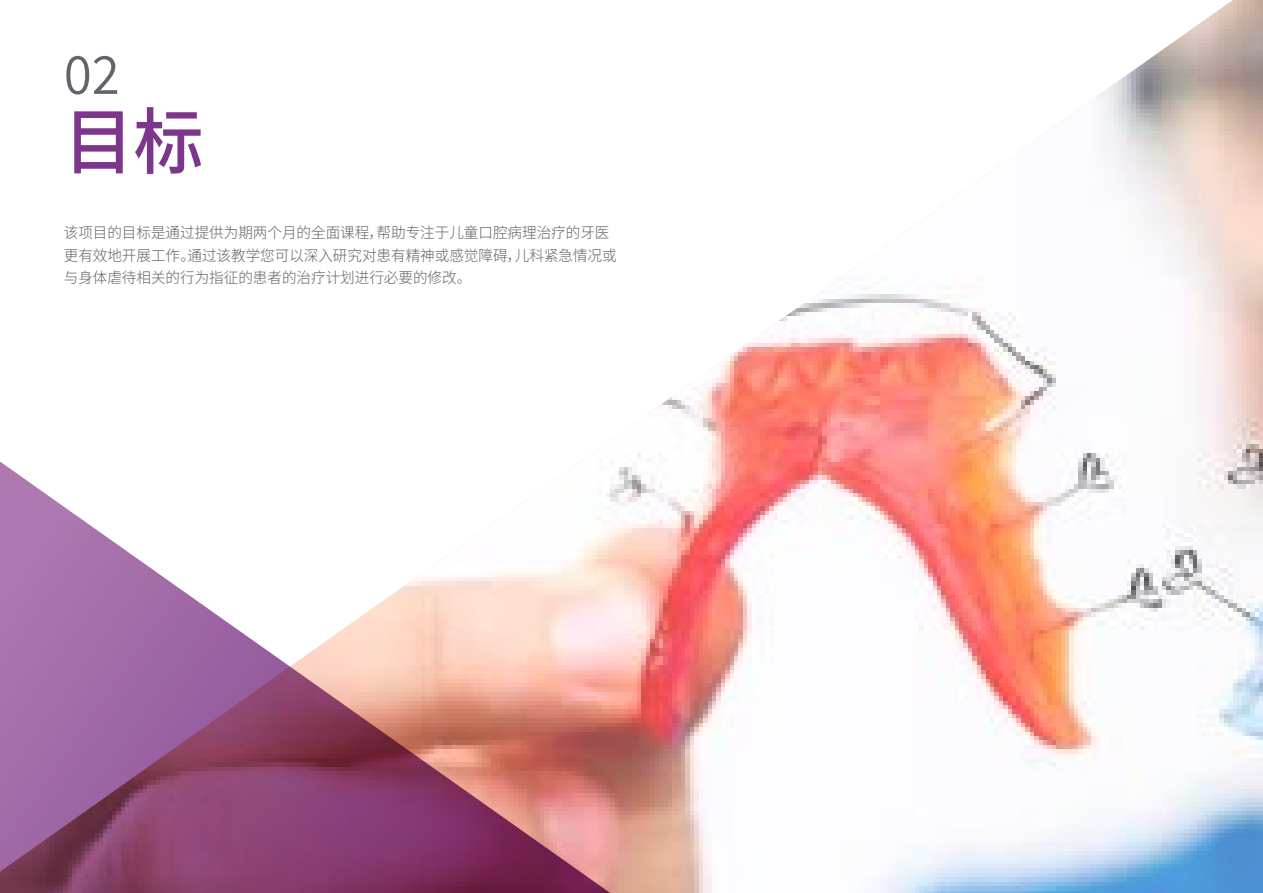
<style>
.page{position:relative;width:1263px;height:893px;background:#fff}
.page>*{position:absolute;margin:0;border:0;box-sizing:border-box;transform-origin:0 0}
.t1{font:500 72px "Source Han Sans CN";color:#7e358c}
.t2{font:52.5px "Source Han Sans CN";color:#61646a}
.t3{font:300 15px/22.5px "Source Han Sans CN";color:#61646a}
</style>
<div class="page">
<img style="left:640px;top:0;width:623px;height:893px">
<svg style="left:0;top:453px;width:640px;height:440px"></svg>
<h2 class="t2" style="left:64px;top:45px;width:57px">02</h2>
<h1 class="t1" style="left:64px;top:101px;width:141px">目标</h1>
<p class="t3" style="left:64px;top:222px;width:554px">该项目的目标是通过提供为期两个月的全面课程，帮助专注于儿童口腔病理治疗的牙医更有效地开展工作。通过该教学您可以深入研究对患有精神或感觉障碍，儿科紧急情况或与身体虐待相关的行为指征的患者的治疗计划进行必要的修改。</p>
</div>
